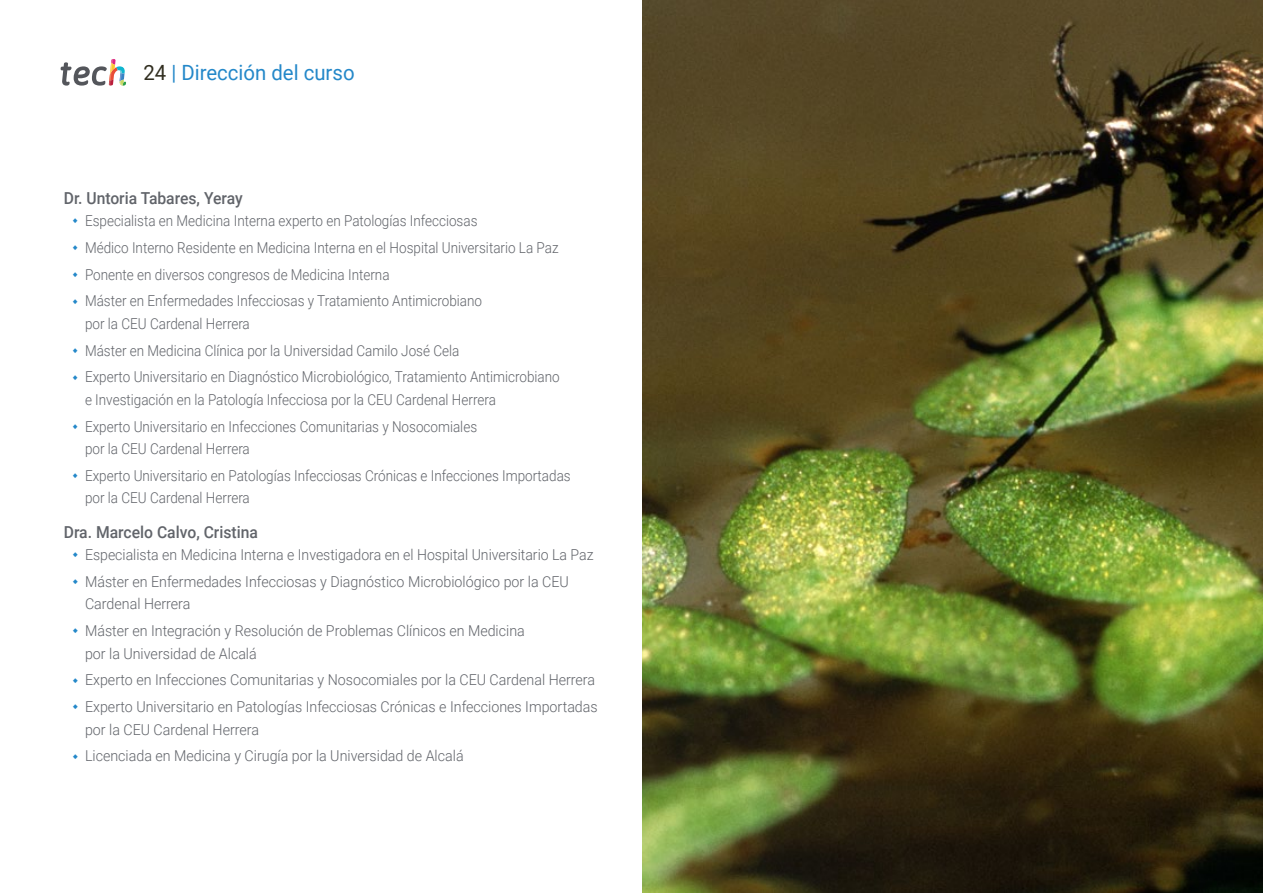
<style>
.page{position:relative;width:1263px;height:893px;background:#fff}
.page>*{position:absolute;margin:0;border:0;box-sizing:border-box;transform-origin:0 0}
.t1{font:21px "Roboto";color:#2488c9}
.t2{font:500 16.5px "Roboto";color:#61646a;scale:.95 1}
.t3{font:300 15px/26.7px "Roboto";color:#61646a;scale:.9 1}
.t4{font:300 15px/26.7px "Roboto";color:#61646a;scale:.95 1}
.t5{font:300 15px/26.7px "Roboto";color:#61646a;scale:.94 1}
.s1{color:#312e20}
</style>
<div class="page">
<img style="left:642px;top:0;width:621px;height:893px">
<svg style="left:61px;top:59px;width:65px;height:27px"></svg>
<h1 class="t1" style="left:144px;top:57px;width:213px"><span class="s1">24</span> | Dirección del curso</h1>
<p class="t2" style="left:64px;top:186px;width:190px">Dr. Untoria Tabares, Yeray</p>
<p class="t3" style="left:85px;top:207px;width:528px">Especialista en Medicina Interna experto en Patologías Infecciosas<br>Médico Interno Residente en Medicina Interna en el Hospital Universitario La Paz Ponente en diversos congresos de Medicina Interna<br>Máster en Enfermedades Infecciosas y Tratamiento Antimicrobiano</p>
<p class="t3" style="left:85px;top:310px;width:529px">por la CEU Cardenal Herrera<br>Máster en Medicina Clínica por la Universidad Camilo José Cela<br>Experto Universitario en Diagnóstico Microbiológico, Tratamiento Antimicrobiano</p>
<p class="t3" style="left:85px;top:386px;width:458px">e Investigación en la Patología Infecciosa por la CEU Cardenal Herrera<br>Experto Universitario en Infecciones Comunitarias y Nosocomiales</p>
<p class="t3" style="left:85px;top:435px;width:541px">por la CEU Cardenal Herrera<br>Experto Universitario en Patologías Infecciosas Crónicas e Infecciones Importadas</p>
<p class="t3" style="left:85px;top:484px;width:185px">por la CEU Cardenal Herrera</p>
<p class="t2" style="left:64px;top:520px;width:206px">Dra. Marcelo Calvo, Cristina</p>
<p class="t5" style="left:85px;top:541px;width:542px">Especialista en Medicina Interna e Investigadora en el Hospital Universitario La Paz<br>Máster en Enfermedades Infecciosas y Diagnóstico Microbiológico por la CEU</p>
<p class="t4" style="left:85px;top:590px;width:464px">Cardenal Herrera<br>Máster en Integración y Resolución de Problemas Clínicos en Medicina</p>
<p class="t4" style="left:85px;top:639px;width:541px">por la Universidad de Alcalá<br>Experto en Infecciones Comunitarias y Nosocomiales por la CEU Cardenal Herrera<br>Experto Universitario en Patologías Infecciosas Crónicas e Infecciones Importadas</p>
<p class="t4" style="left:85px;top:715px;width:400px">por la CEU Cardenal Herrera<br>Licenciada en Medicina y Cirugía por la Universidad de Alcalá</p>
</div>
